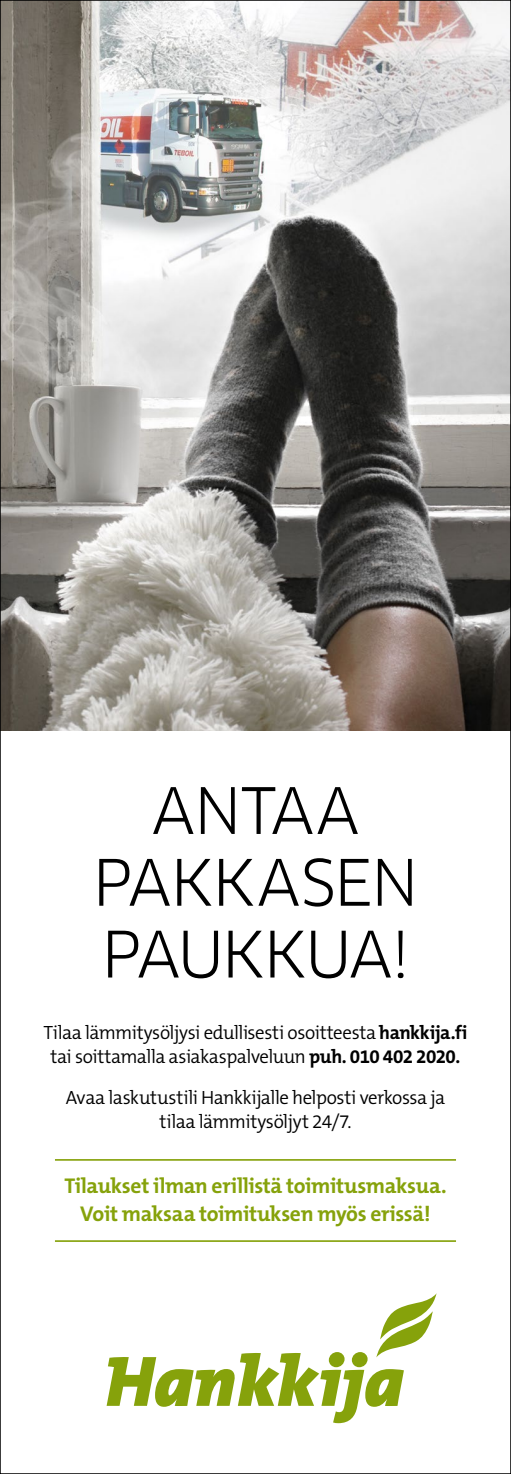
<style>
.page{position:relative;width:511px;height:1474px;background:#fff}
.page>*{position:absolute;margin:0;border:0;box-sizing:border-box;transform-origin:0 0}
.t1{font:62.48px/71.8px "Clan OT";letter-spacing:-.025em;color:#000;text-align:center}
.t2{font:700 21.53px/28px "The Mix B W7";letter-spacing:-.015em;color:#86a20b;text-align:center}
.t3{font:300 19.25px/24.5px "The Mix B W4";letter-spacing:-.025em;color:#000;text-align:center}
.s1{font-family:"The Mix B W7";font-weight:700}
</style>
<div class="page">
<img style="left:2px;top:2px;width:507px;height:728px">
<svg style="left:107px;top:1293px;width:330px;height:130px"></svg>
<hr style="left:55px;top:1159px;width:401px;height:1px;background:#86a20b">
<hr style="left:55px;top:1240px;width:401px;height:1px;background:#86a20b">
<h1 class="t1" style="left:92px;top:775px;width:328px">ANTAA<br>PAKKASEN<br>PAUKKUA!</h1>
<p class="t3" style="left:44px;top:1020px;width:425px">Tilaa lämmitysöljysi edullisesti osoitteesta <span class="s1">hankkija.fi </span>tai soittamalla asiakaspalveluun <span class="s1">puh. 010 402 2020.</span></p>
<p class="t3" style="left:66px;top:1085px;width:381px">Avaa laskutustili Hankkijalle helposti verkossa ja tilaa lämmitysöljyt 24/7.</p>
<p class="t2" style="left:64px;top:1171px;width:384px">Tilaukset ilman erillistä toimitusmaksua.<br>Voit maksaa toimituksen myös erissä!</p>
</div>
